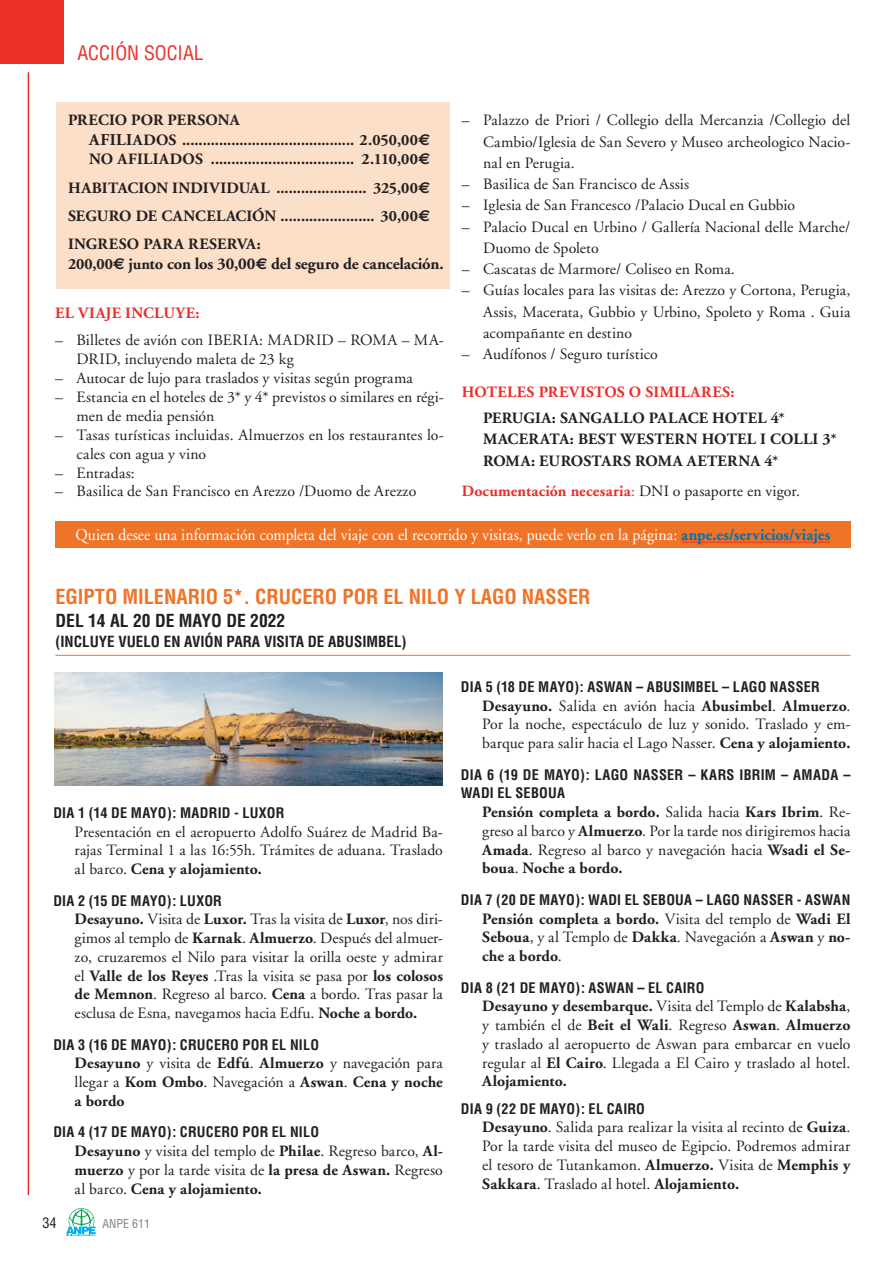
<style>
.page{position:relative;width:893px;height:1263px;background:#fff}
.page>*{position:absolute;margin:0;border:0;box-sizing:border-box;transform-origin:0 0}
.t1{font:700 condensed 20.25px "Helvetica";color:#ef7428}
.t2{font:condensed 19.5px "Helvetica";color:#eb2f29}
.t3{font:700 condensed 17.55px "Helvetica";color:#231f20}
.t4{font:16.5px "Adobe Garamond";letter-spacing:.005em;color:#fff;scale:.95 1}
.t5{font:700 16.5px "Adobe Garamond";letter-spacing:-.01em;color:#231f20}
.t6{font:15.75px/18.8px "Adobe Garamond";letter-spacing:.005em;color:#231f20;text-align:justify}
.t7{font:700 15.75px/18.8px "Adobe Garamond";letter-spacing:.01em;color:#231f20;text-align:justify}
.t8{font:700 15.75px "Adobe Garamond";letter-spacing:.015em;color:#eb2f29}
.t9{font:700 condensed 15px "Helvetica";color:#231f20}
.t10{font:700 condensed 14.25px/18.8px "Helvetica";letter-spacing:.015em;color:#231f20}
.t11{font:condensed 14.25px "Helvetica";color:#231f20}
.t12{font:condensed 12px "Helvetica";color:#808285}
.s1{font-weight:400}
.s2{font-weight:400;color:#231f20}
.s3{font-weight:700;color:#0072b4}
.s4{font-size:16.5px}
.s5{font-family:"Euro Sans"}
.s6{font-size:15.75px}
.s7{font-family:"Euro Sans";font-size:15.75px}
.s8{font-weight:700}
</style>
<div class="page">
<div style="left:0;top:0;width:64px;height:64px;background:#eb2f29"></div>
<hr style="left:28px;top:72px;width:1px;height:1123px;background:#eb2f29">
<svg style="left:66px;top:1208px;width:30px;height:28px"></svg>
<div style="left:57px;top:102px;width:393px;height:187px;background:#fcdfc8"></div>
<div style="left:55px;top:521px;width:795px;height:26px;background:#ef7428"></div>
<hr style="left:681px;top:542px;width:149px;height:1px;background:#eb2f29">
<hr style="left:55px;top:655px;width:795px;height:1px;background:#ef7428">
<img style="left:55px;top:672px;width:387px;height:114px">
<p class="t2" style="left:77px;top:40px;width:128px">ACCIÓN SOCIAL</p>
<p class="t6" style="left:483px;top:110px;width:369px;line-height:21.3px;text-indent:-21px">– Palazzo de Priori / Collegio della Mercanzia /Collegio del Cambio/Iglesia de San Severo y Museo archeologico Nacio&shy;nal en Perugia.</p>
<p class="t6" style="left:462px;top:175px;width:229px">– Basilica de San Francisco de Assis</p>
<p class="t6" style="left:462px;top:196px;width:335px">– Iglesia de San Francesco /Palacio Ducal en Gubbio</p>
<p class="t6" style="left:483px;top:216px;width:369px;line-height:21.3px;text-indent:-21px">– Palacio Ducal en Urbino / Gallería Nacional delle Marche/<br>Duomo de Spoleto</p>
<p class="t6" style="left:462px;top:260px;width:275px">– Cascatas de Marmore/ Coliseo en Roma.</p>
<p class="t6" style="left:483px;top:280px;width:369px;line-height:21.3px;text-indent:-21px">– Guías locales para las visitas de: Arezzo y Cortona, Perugia, Assis, Macerata, Gubbio y Urbino, Spoleto y Roma . Guia acompañante en destino</p>
<p class="t6" style="left:462px;top:345px;width:198px">– Audífonos / Seguro turístico</p>
<p class="t8" style="left:462px;top:384px;width:274px">HOTELES PREVISTOS O SIMILARES:</p>
<p class="t7" style="left:483px;top:408px;width:355px;line-height:21.3px;text-align:left">PERUGIA: SANGALLO PALACE HOTEL 4*<br>MACERATA: BEST WESTERN HOTEL I COLLI 3*<br>ROMA: EUROSTARS ROMA AETERNA 4*</p>
<p class="t8" style="left:462px;top:483px;width:340px">Documentación necesaria<span class="s1">:</span> <span class="s2">DNI o pasaporte en vigor.</span></p>
<p class="t4" style="left:75px;top:526px;width:796px">Quien desee una información completa del viaje con el recorrido y visitas, puede verlo en la página: <span class="s3">anpe.es/servicios/viajes</span></p>
<p class="t7" style="left:89px;top:111px;width:342px;line-height:19.4px;text-align:left;text-indent:-21px">PRECIO POR PERSONA<br><span class="s4">AFILI</span>ADOS .......................................... 2.050,00<span class="s5">€<br></span>NO AFILIADOS ................................... 2.110,00<span class="s5">€</span></p>
<p class="t7" style="left:68px;top:174px;width:364px;line-height:28.5px">HABITACION INDIVIDUAL ...................... 325,00<span class="s5">€ </span>SEGURO DE CANCELACIÓN ....................... 30,00<span class="s5">€ </span>INGRESO PARA RESERVA:</p>
<p class="t5" style="left:68px;top:255px;width:377px"><span class="s6">200,00</span><span class="s7">€</span> <span class="s6">jun</span>to con los 30,00<span class="s7">€</span> del seguro de cancelación.</p>
<p class="t8" style="left:55px;top:304px;width:146px">EL VIAJE INCLUYE:</p>
<p class="t6" style="left:77px;top:331px;width:369px;text-indent:-21px">– Billetes de avión con IBERIA: MADRID – ROMA – MA-<br>DRID, incluyendo maleta de 23 kg</p>
<p class="t6" style="left:55px;top:369px;width:359px">– Autocar de lujo para traslados y visitas según programa</p>
<p class="t6" style="left:77px;top:388px;width:369px;text-indent:-21px">– Estancia en el hoteles de 3* y 4* previstos o similares en régi&shy;men de media pensión</p>
<p class="t6" style="left:77px;top:426px;width:369px;text-indent:-21px">– Tasas turísticas incluidas. Almuerzos en los restaurantes lo&shy;cales con agua y vino</p>
<p class="t6" style="left:55px;top:464px;width:81px">– Entradas:</p>
<p class="t6" style="left:55px;top:482px;width:363px">– Basilica de San Francisco en Arezzo /Duomo de Arezzo</p>
<p class="t1" style="left:55px;top:584px;width:537px">EGIPTO MILENARIO 5*. CRUCERO POR EL NILO Y LAGO NASSER</p>
<p class="t3" style="left:55px;top:609px;width:231px">DEL 14 AL 20 DE MAYO DE 2022</p>
<p class="t9" style="left:55px;top:632px;width:353px">(INCLUYE VUELO EN AVIÓN PARA VISITA DE ABUSIMBEL)</p>
<p class="t10" style="left:53px;top:803px;width:233px">DIA 1 (14 DE MAYO): MADRID - LUXOR</p>
<p class="t6" style="left:75px;top:823px;width:370px">Presentación en el aeropuerto Adolfo Suárez de Madrid Ba&shy;rajas Terminal 1 a las 16:55h. Trámites de aduana. Traslado al barco. <span class="s8">Cena y alojamiento.</span></p>
<p class="t10" style="left:53px;top:891px;width:170px">DIA 2 (15 DE MAYO): LUXOR</p>
<p class="t6" style="left:75px;top:910px;width:370px"><span class="s8">Desayuno.</span> Visita de <span class="s8">Luxor.</span> Tras la visita de <span class="s8">Luxor</span>, nos diri&shy;gimos al templo de <span class="s8">Karnak</span>. <span class="s8">Almuerzo</span>. Después del almuer&shy;zo, cruzaremos el Nilo para visitar la orilla oeste y admirar el <span class="s8">Valle de los Reyes</span> .Tras la visita se pasa por <span class="s8">los colosos de Memnon</span>. Regreso al barco. <span class="s8">Cena</span> a bordo. Tras pasar la esclusa de Esna, navegamos hacia Edfu. <span class="s8">Noche a bordo.</span></p>
<p class="t10" style="left:53px;top:1035px;width:267px">DIA 3 (16 DE MAYO): CRUCERO POR EL NILO</p>
<p class="t7" style="left:75px;top:1054px;width:370px">Desayuno <span class="s1">y visita de</span> Edfú<span class="s1">.</span> Almuerzo <span class="s1">y navegación para llegar a</span> Kom Ombo<span class="s1">. Navegación a</span> Aswan<span class="s1">.</span> Cena y noche a bordo</p>
<p class="t10" style="left:53px;top:1123px;width:267px">DIA 4 (17 DE MAYO): CRUCERO POR EL NILO</p>
<p class="t6" style="left:75px;top:1142px;width:370px"><span class="s8">Desayuno</span> y visita del templo de <span class="s8">Philae</span>. Regreso barco, <span class="s8">Al&shy;muerzo</span> y por la tarde visita de <span class="s8">la presa de Aswan.</span> Regreso al barco. <span class="s8">Cena y alojamiento.</span></p>
<p class="t11" style="left:43px;top:1214px;width:16px">34</p>
<p class="t12" style="left:102px;top:1216px;width:49px">ANPE 611</p>
<p class="t10" style="left:461px;top:677px;width:361px">DIA 5 (18 DE MAYO): ASWAN – ABUSIMBEL – LAGO NASSER</p>
<p class="t6" style="left:482px;top:697px;width:370px"><span class="s8">Desayuno.</span> Salida en avión hacia <span class="s8">Abusimbel</span>. <span class="s8">Almuerzo</span>.<br>Por la noche, espectáculo de luz y sonido. Traslado y em&shy;barque para salir hacia el Lago Nasser. <span class="s8">Cena y alojamiento.</span></p>
<p class="t10" style="left:461px;top:765px;width:391px">DIA 6 (19 DE MAYO): LAGO NASSER – KARS IBRIM – AMADA –<br>WADI EL SEBOUA</p>
<p class="t6" style="left:482px;top:803px;width:370px"><span class="s8">Pensión completa a bordo.</span> Salida hacia <span class="s8">Kars Ibrim</span>. Re&shy;greso al barco y <span class="s8">Almuerzo</span>. Por la tarde nos dirigiremos hacia <span class="s8">Amada</span>. Regreso al barco y navegación hacia <span class="s8">Wsadi el Se&shy;boua</span>. <span class="s8">Noche a bordo.</span></p>
<p class="t10" style="left:461px;top:890px;width:391px">DIA 7 (20 DE MAYO): WADI EL SEBOUA – LAGO NASSER - ASWAN</p>
<p class="t7" style="left:482px;top:910px;width:370px">Pensión completa a bordo. <span class="s1">Visita del templo de</span> Wadi El Seboua<span class="s1">, y al Templo de</span> Dakka<span class="s1">. Navegación a</span> Aswan <span class="s1">y</span> no&shy;che a bordo<span class="s1">.</span></p>
<p class="t10" style="left:461px;top:978px;width:245px">DIA 8 (21 DE MAYO): ASWAN – EL CAIRO</p>
<p class="t6" style="left:482px;top:997px;width:370px"><span class="s8">Desayuno y desembarque.</span> Visita del Templo de <span class="s8">Kalabsha</span>, y también el de <span class="s8">Beit el Wali</span>. Regreso <span class="s8">Aswan</span>. <span class="s8">Almuerzo </span>y traslado al aeropuerto de Aswan para embarcar en vuelo regular al <span class="s8">El Cairo</span>. Llegada a El Cairo y traslado al hotel.<br><span class="s8">Alojamiento.</span></p>
<p class="t10" style="left:461px;top:1099px;width:186px">DIA 9 (22 DE MAYO): EL CAIRO</p>
<p class="t6" style="left:482px;top:1118px;width:370px"><span class="s8">Desayuno</span>. Salida para realizar la visita al recinto de <span class="s8">Guiza</span>.<br>Por la tarde visita del museo de Egipcio. Podremos admirar el tesoro de Tutankamon. <span class="s8">Almuerzo.</span> Visita de <span class="s8">Memphis y Sakkara</span>. Traslado al hotel. <span class="s8">Alojamiento.</span></p>
</div>
